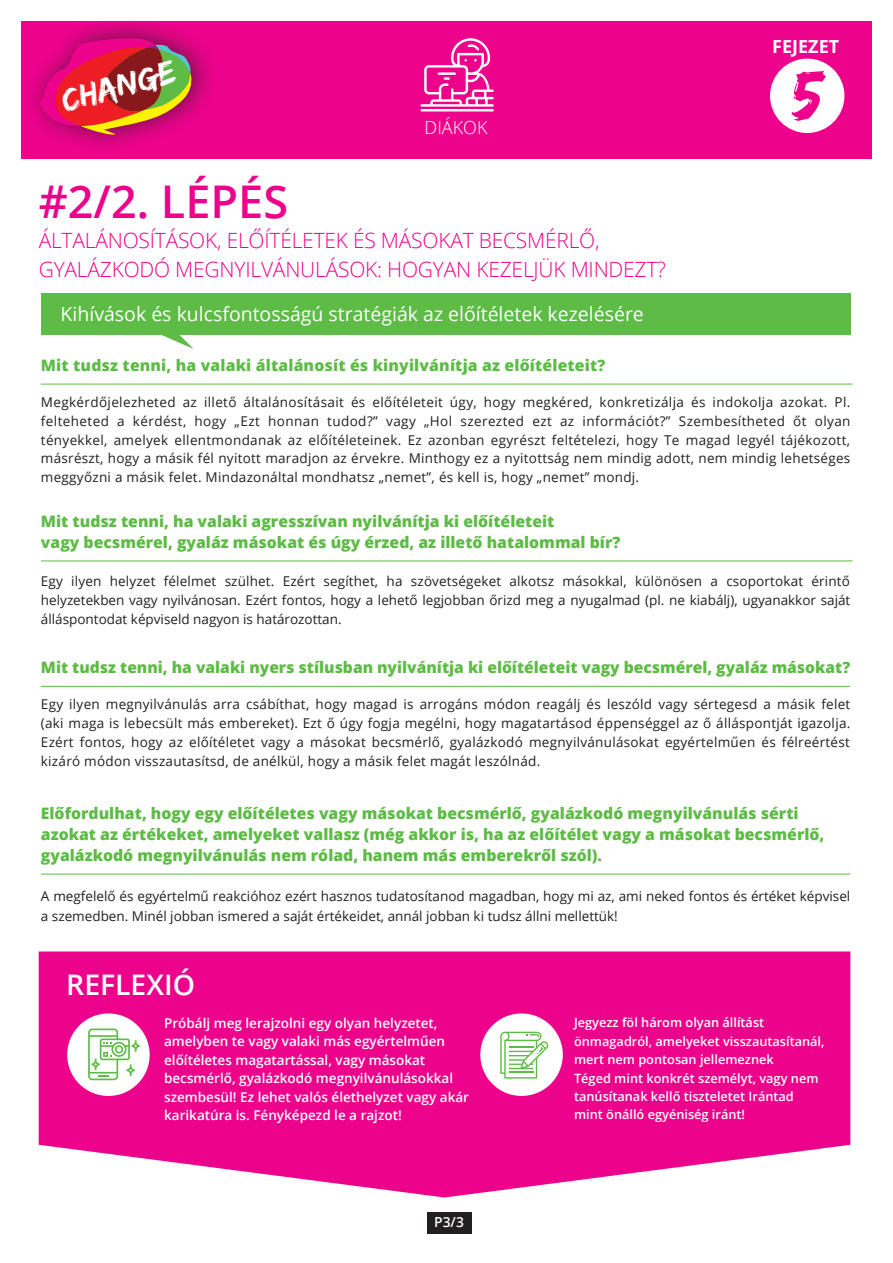
<style>
.page{position:relative;width:893px;height:1263px;background:#fff}
.page>*{position:absolute;margin:0;border:0;box-sizing:border-box;transform-origin:0 0}
.t1{font:71.4px "Edo";color:#ed028c}
.t2{font:600 45px "Open Sans";color:#ed028c}
.t3{font:34.5px "Edo";color:#fff}
.t4{font:600 28.35px "Open Sans";color:#fff}
.t5{font:300 21px/28.5px "Open Sans";letter-spacing:-.01em;color:#ed028c}
.t6{font:19.5px "Open Sans";color:#fff}
.t7{font:700 18px "Open Sans";color:#fff}
.t8{font:300 18px "Open Sans";color:#fff}
.t9{font:800 15.75px/21px "Open Sans";color:#5dbb46}
.t10{font:600 13.8px "Open Sans";color:#fff}
.t11{font:13.5px/18.8px "Open Sans";color:#231f20;text-align:justify}
.t12{font:600 13.5px/18.3px "Open Sans";color:#fff}
.t13{font:600 12.75px/18.5px "Open Sans";color:#fff}
</style>
<div class="page">
<div style="left:427px;top:1212px;width:44px;height:21px;background:#231f20"></div>
<div style="left:41px;top:294px;width:809px;height:41px;background:#5dbb46"></div>
<svg style="left:162px;top:335px;width:32px;height:14px"></svg>
<hr style="left:41px;top:384px;width:812px;height:1px;background:#5dbb46">
<hr style="left:41px;top:561px;width:812px;height:1px;background:#5dbb46">
<hr style="left:41px;top:686px;width:809px;height:1px;background:#5dbb46">
<hr style="left:41px;top:874px;width:809px;height:1px;background:#5dbb46">
<div style="left:21px;top:21px;width:851px;height:137px;background:#ed028c"></div>
<div style="left:770px;top:59px;width:74px;height:74px;background:#fff;border-radius:50%"></div>
<div style="left:22px;top:14px;width:197px;height:143px;background:#231f20;opacity:.7"></div>
<svg style="left:39px;top:38px;width:153px;height:98px"></svg>
<hr style="left:420px;top:109px;width:74px;height:3px;background:#fff">
<svg style="left:420px;top:38px;width:74px;height:69px"></svg>
<svg style="left:39px;top:951px;width:811px;height:246px;background:#ef1e99"></svg>
<div style="left:480px;top:1013px;width:83px;height:83px;background:#fff;border-radius:50%"></div>
<svg style="left:500px;top:1032px;width:48px;height:46px"></svg>
<div style="left:67px;top:1013px;width:83px;height:83px;background:#fff;border-radius:50%"></div>
<svg style="left:88px;top:1028px;width:52px;height:52px"></svg>
<h3 class="t7" style="left:772px;top:33px;width:68px">FEJEZET</h3>
<h3 class="t3" style="left:57px;top:82px;width:118px;rotate:-15deg">Change</h3>
<h1 class="t1" style="left:791px;top:53px;width:34px">5</h1>
<h3 class="t8" style="left:425px;top:115px;width:64px">DIÁKOK</h3>
<h2 class="t2" style="left:39px;top:171px;width:251px">#2/2. LÉPÉS</h2>
<h3 class="t5" style="left:39px;top:226px;width:629px">ÁLTALÁNOSÍTÁSOK, ELŐÍTÉLETEK ÉS MÁSOKAT BECSMÉRLŐ,<br>GYALÁZKODÓ MEGNYILVÁNULÁSOK: HOGYAN KEZELJÜK MINDEZT?</h3>
<h3 class="t6" style="left:61px;top:300px;width:585px">Kihívások és kulcsfontosságú stratégiák az előítéletek kezelésére</h3>
<p class="t9" style="left:41px;top:354px;width:566px">Mit tudsz tenni, ha valaki általánosít és kinyilvánítja az előítéleteit?</p>
<p class="t11" style="left:41px;top:392px;width:811px">Megkérdőjelezheted az illető általánosításait és előítéleteit úgy, hogy megkéred, konkretizálja és indokolja azokat. Pl. felteheted a kérdést, hogy „Ezt honnan tudod?” vagy „Hol szerezted ezt az információt?” Szembesítheted őt olyan tényekkel, amelyek ellentmondanak az előítéleteinek. Ez azonban egyrészt feltételezi, hogy Te magad legyél tájékozott, másrészt, hogy a másik fél nyitott maradjon az érvekre. Minthogy ez a nyitottság nem mindig adott, nem mindig lehetséges meggyőzni a másik felet. Mindazonáltal mondhatsz „nemet”, és kell is, hogy „nemet” mondj.</p>
<p class="t9" style="left:41px;top:510px;width:581px">Mit tudsz tenni, ha valaki agresszívan nyilvánítja ki előítéleteit<br>vagy becsmérel, gyaláz másokat és úgy érzed, az illető hatalommal bír?</p>
<p class="t11" style="left:41px;top:572px;width:811px">Egy ilyen helyzet félelmet szülhet. Ezért segíthet, ha szövetségeket alkotsz másokkal, különösen a csoportokat érintő helyzetekben vagy nyilvánosan. Ezért fontos, hogy a lehető legjobban őrizd meg a nyugalmad (pl. ne kiabálj), ugyanakkor saját álláspontodat képviseld nagyon is határozottan.</p>
<p class="t9" style="left:41px;top:656px;width:811px">Mit tudsz tenni, ha valaki nyers stílusban nyilvánítja ki előítéleteit vagy becsmérel, gyaláz másokat?</p>
<p class="t11" style="left:41px;top:695px;width:811px">Egy ilyen megnyilvánulás arra csábíthat, hogy magad is arrogáns módon reagálj és leszóld vagy sértegesd a másik felet (aki maga is lebecsült más embereket). Ezt ő úgy fogja megélni, hogy magatartásod éppenséggel az ő álláspontját igazolja.<br>Ezért fontos, hogy az előítéletet vagy a másokat becsmérlő, gyalázkodó megnyilvánulásokat egyértelműen és félreértést kizáró módon visszautasítsd, de anélkül, hogy a másik felet magát leszólnád.</p>
<p class="t9" style="left:41px;top:802px;width:785px">Előfordulhat, hogy egy előítéletes vagy másokat becsmérlő, gyalázkodó megnyilvánulás sérti azokat az értékeket, amelyeket vallasz (még akkor is, ha az előítélet vagy a másokat becsmérlő, gyalázkodó megnyilvánulás nem rólad, hanem más emberekről szól).</p>
<p class="t11" style="left:41px;top:886px;width:811px;line-height:19.5px">A megfelelő és egyértelmű reakcióhoz ezért hasznos tudatosítanod magadban, hogy mi az, ami neked fontos és értéket képvisel a szemedben. Minél jobban ismered a saját értékeidet, annál jobban ki tudsz állni mellettük!</p>
<h3 class="t4" style="left:66px;top:965px;width:130px">REFLEXIÓ</h3>
<p class="t12" style="left:164px;top:1014px;width:306px">Próbálj meg lerajzolni egy olyan helyzetet, amelyben te vagy valaki más egyértelműen előítéletes magatartással, vagy másokat becsmérlő, gyalázkodó megnyilvánulásokkal szembesül! Ez lehet valós élethelyzet vagy akár karikatúra is. Fényképezd le a rajzot!</p>
<p class="t10" style="left:434px;top:1212px;width:31px">P3/3</p>
<p class="t13" style="left:574px;top:1013px;width:252px">Jegyezz föl három olyan állítást önmagadról, amelyeket visszautasítanál, mert nem pontosan jellemeznek<br>Téged mint konkrét személyt, vagy nem tanúsítanak kellő tiszteletet Irántad mint önálló egyéniség iránt!</p>
</div>
